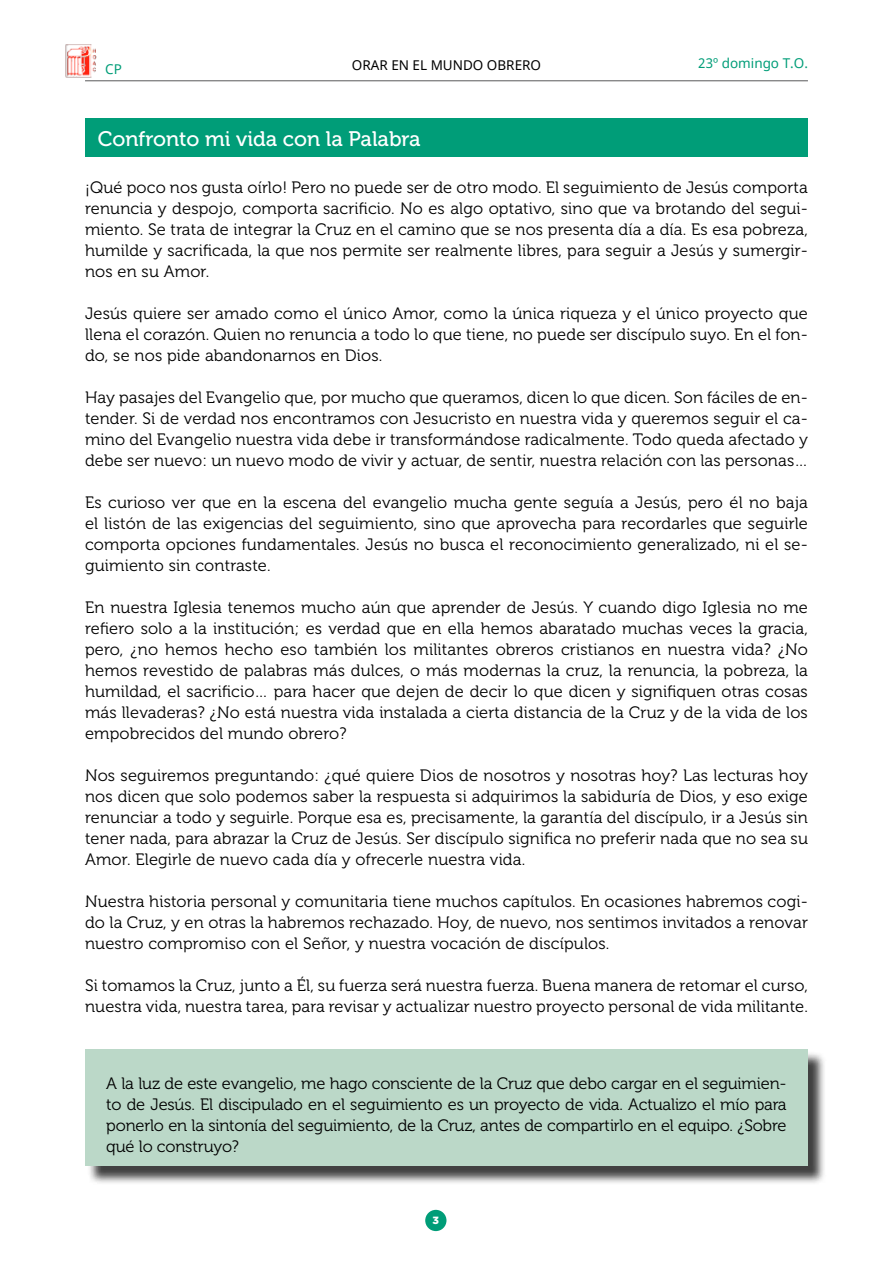
<style>
.page{position:relative;width:893px;height:1263px;background:#fff}
.page>*{position:absolute;margin:0;border:0;box-sizing:border-box;transform-origin:0 0}
.t1{font:21px "Museo 500";color:#fff}
.t2{font:16.5px/21px "Museo 300";letter-spacing:.01em;color:#000;text-align:justify}
.t3{font:13.5px "Noto Sans";color:#000}
.t4{font:13.5px "Noto Sans";color:#009d78}
.t5{font:900 10.5px "Gotham HTF";color:#fff}
</style>
<div class="page">
<div style="left:425px;top:1210px;width:21px;height:21px;background:#009d78;border-radius:50%"></div>
<hr style="left:85px;top:80px;width:723px;height:1px;background:#58585a">
<img style="left:65px;top:44px;width:31px;height:37px">
<div style="left:87px;top:1051px;width:740px;height:134px;background:#000;opacity:.75"></div>
<div style="left:85px;top:1049px;width:723px;height:117px;background:#bbd8c8"></div>
<div style="left:85px;top:119px;width:723px;height:38px;background:#009d78"></div>
<p class="t4" style="left:105px;top:60px;width:18px">CP</p>
<p class="t3" style="left:352px;top:56px;width:191px">ORAR EN EL MUNDO OBRERO</p>
<p class="t4" style="left:698px;top:54px;width:111px">23º domingo T.O.</p>
<p class="t1" style="left:98px;top:127px;width:324px">Confronto mi vida con la Palabra</p>
<p class="t2" style="left:85px;top:177px;width:724px">¡Qué poco nos gusta oírlo! Pero no puede ser de otro modo. El seguimiento de Jesús comporta renuncia y despojo, comporta sacrificio. No es algo optativo, sino que va brotando del segui&shy;miento. Se trata de integrar la Cruz en el camino que se nos presenta día a día. Es esa pobreza, humilde y sacrificada, la que nos permite ser realmente libres, para seguir a Jesús y sumergir&shy;nos en su Amor.</p>
<p class="t2" style="left:85px;top:303px;width:724px">Jesús quiere ser amado como el único Amor, como la única riqueza y el único proyecto que llena el corazón. Quien no renuncia a todo lo que tiene, no puede ser discípulo suyo. En el fon&shy;do, se nos pide abandonarnos en Dios.</p>
<p class="t2" style="left:85px;top:387px;width:724px">Hay pasajes del Evangelio que, por mucho que queramos, dicen lo que dicen. Son fáciles de en&shy;tender. Si de verdad nos encontramos con Jesucristo en nuestra vida y queremos seguir el ca&shy;mino del Evangelio nuestra vida debe ir transformándose radicalmente. Todo queda afectado y debe ser nuevo: un nuevo modo de vivir y actuar, de sentir, nuestra relación con las personas…</p>
<p class="t2" style="left:85px;top:492px;width:724px">Es curioso ver que en la escena del evangelio mucha gente seguía a Jesús, pero él no baja el listón de las exigencias del seguimiento, sino que aprovecha para recordarles que seguirle comporta opciones fundamentales. Jesús no busca el reconocimiento generalizado, ni el se&shy;guimiento sin contraste.</p>
<p class="t2" style="left:85px;top:597px;width:724px">En nuestra Iglesia tenemos mucho aún que aprender de Jesús. Y cuando digo Iglesia no me refiero solo a la institución; es verdad que en ella hemos abaratado muchas veces la gracia, pero, ¿no hemos hecho eso también los militantes obreros cristianos en nuestra vida? ¿No hemos revestido de palabras más dulces, o más modernas la cruz, la renuncia, la pobreza, la humildad, el sacrificio… para hacer que dejen de decir lo que dicen y signifiquen otras cosas más llevaderas? ¿No está nuestra vida instalada a cierta distancia de la Cruz y de la vida de los empobrecidos del mundo obrero?</p>
<p class="t2" style="left:85px;top:765px;width:724px">Nos seguiremos preguntando: ¿qué quiere Dios de nosotros y nosotras hoy? Las lecturas hoy nos dicen que solo podemos saber la respuesta si adquirimos la sabiduría de Dios, y eso exige renunciar a todo y seguirle. Porque esa es, precisamente, la garantía del discípulo, ir a Jesús sin tener nada, para abrazar la Cruz de Jesús. Ser discípulo significa no preferir nada que no sea su Amor. Elegirle de nuevo cada día y ofrecerle nuestra vida.</p>
<p class="t2" style="left:85px;top:891px;width:724px">Nuestra historia personal y comunitaria tiene muchos capítulos. En ocasiones habremos cogi&shy;do la Cruz, y en otras la habremos rechazado. Hoy, de nuevo, nos sentimos invitados a renovar nuestro compromiso con el Señor, y nuestra vocación de discípulos.</p>
<p class="t2" style="left:85px;top:975px;width:724px">Si tomamos la Cruz, junto a Él, su fuerza será nuestra fuerza. Buena manera de retomar el curso, nuestra vida, nuestra tarea, para revisar y actualizar nuestro proyecto personal de vida militante.</p>
<p class="t2" style="left:106px;top:1073px;width:682px">A la luz de este evangelio, me hago consciente de la Cruz que debo cargar en el seguimien&shy;to de Jesús. El discipulado en el seguimiento es un proyecto de vida. Actualizo el mío para ponerlo en la sintonía del seguimiento, de la Cruz, antes de compartirlo en el equipo. ¿Sobre qué lo construyo?</p>
<p class="t5" style="left:433px;top:1214px;width:8px">3</p>
</div>
